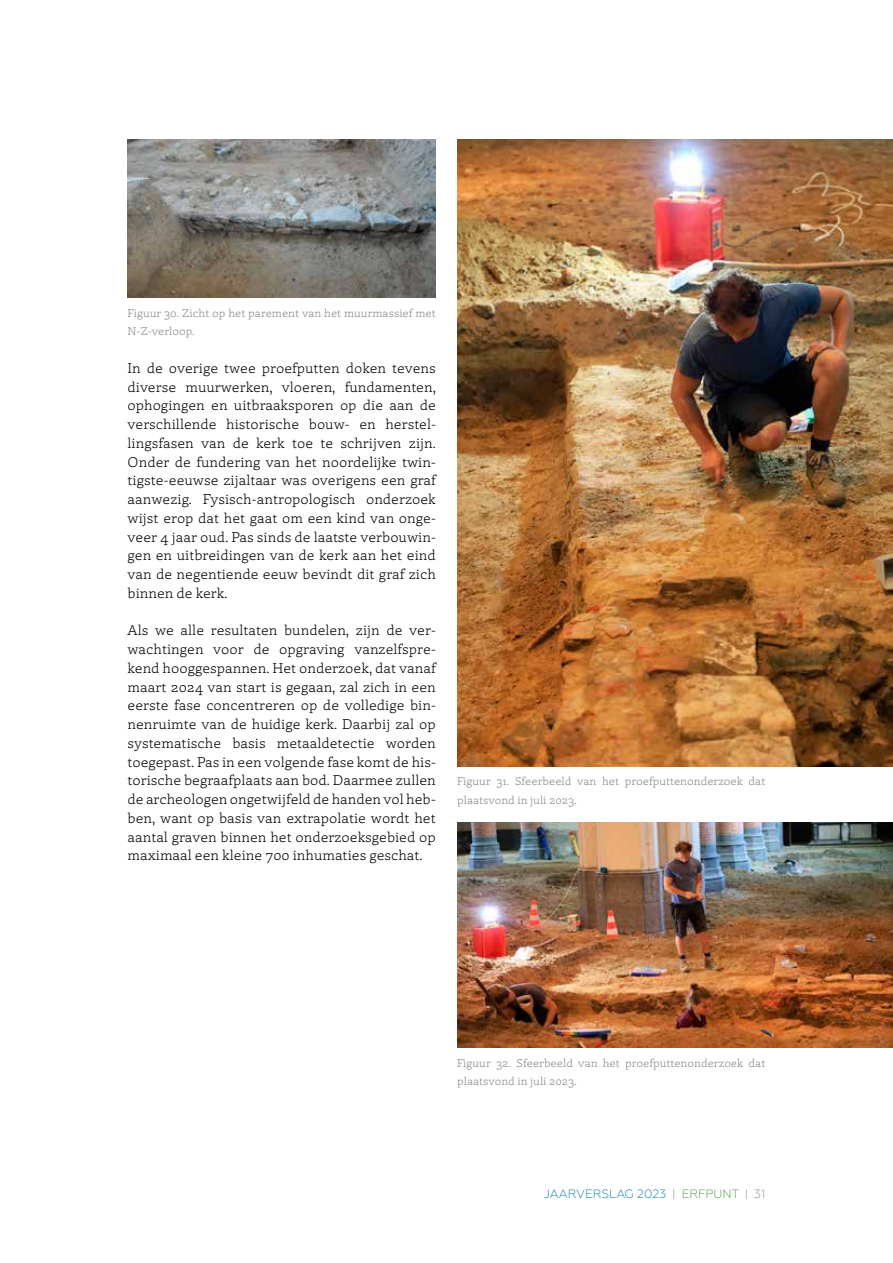
<style>
.page{position:relative;width:893px;height:1263px;background:#fff}
.page>*{position:absolute;margin:0;border:0;box-sizing:border-box;transform-origin:0 0}
.t1{font:15px/18.8px "Laski Slab";color:#000;text-align:justify}
.t2{font:12px/18.8px "Laski Slab";color:#878786}
.t3{font:300 12px "Geometria";color:#0077ad}
.s1{color:#878786}
.s2{color:#439c34}
</style>
<div class="page">
<img style="left:128px;top:139px;width:308px;height:159px">
<img style="left:457px;top:139px;width:436px;height:628px">
<img style="left:457px;top:823px;width:436px;height:225px">
<p class="t2" style="left:128px;top:303px;width:310px">Figuur 30. Zicht op het parement van het muurmassief met<br>N-Z-verloop.</p>
<p class="t1" style="left:128px;top:358px;width:310px">In de overige twee proefputten doken tevens diverse muurwerken, vloeren, fundamenten, ophogingen en uitbraaksporen op die aan de verschillende historische bouw- en herstel&shy;lingsfasen van de kerk toe te schrijven zijn.<br>Onder de fundering van het noordelijke twin&shy;tigste-eeuwse zijaltaar was overigens een graf aanwezig. Fysisch-antropologisch onderzoek wijst erop dat het gaat om een kind van onge&shy;veer 4 jaar oud. Pas sinds de laatste verbouwin&shy;gen en uitbreidingen van de kerk aan het eind van de negentiende eeuw bevindt dit graf zich binnen de kerk.</p>
<p class="t1" style="left:128px;top:621px;width:310px">Als we alle resultaten bundelen, zijn de ver&shy;wachtingen voor de opgraving vanzelfspre&shy;kend hooggespannen. Het onderzoek, dat vanaf maart 2024 van start is gegaan, zal zich in een eerste fase concentreren op de volledige bin&shy;nenruimte van de huidige kerk. Daarbij zal op systematische basis metaaldetectie worden toegepast. Pas in een volgende fase komt de his&shy;torische begraafplaats aan bod. Daarmee zullen de archeologen ongetwijfeld de handen vol heb&shy;ben, want op basis van extrapolatie wordt het aantal graven binnen het onderzoeksgebied op maximaal een kleine 700 inhumaties geschat.</p>
<p class="t2" style="left:457px;top:772px;width:310px">Figuur 31. Sfeerbeeld van het proefputtenonderzoek dat plaatsvond in juli 2023.</p>
<p class="t2" style="left:457px;top:1053px;width:310px">Figuur 32. Sfeerbeeld van het proefputtenonderzoek dat plaatsvond in juli 2023.</p>
<p class="t3" style="left:544px;top:1187px;width:223px">JAARVERSLAG 2023 <span class="s1">|</span> <span class="s2">ERFPUNT</span> <span class="s1">| 31</span></p>
</div>
